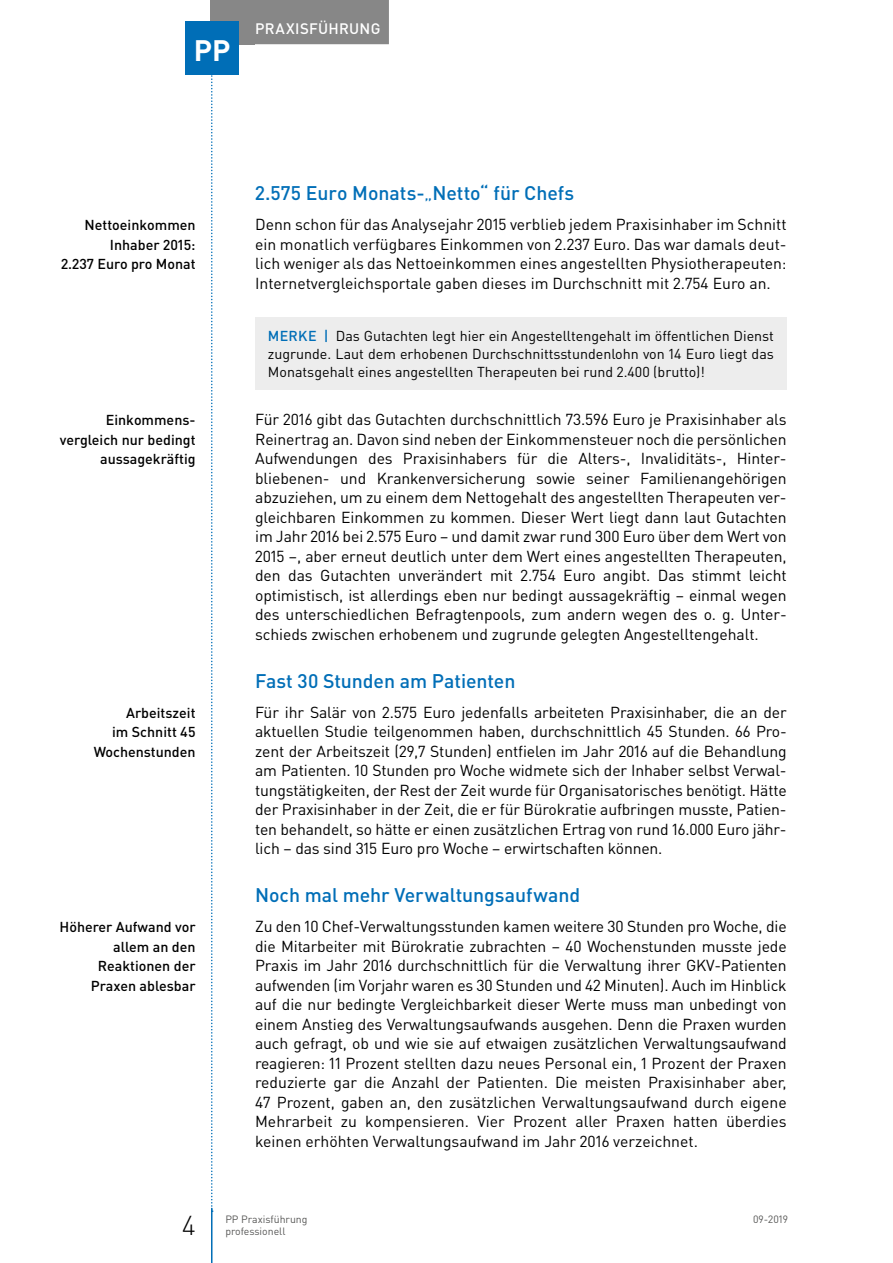
<style>
.page{position:relative;width:893px;height:1263px;background:#fff}
.page>*{position:absolute;margin:0;border:0;box-sizing:border-box;transform-origin:0 0}
.t1{font:700 29.25px "DIN Pro";color:#fff}
.t2{font:300 27px "DIN Pro";color:#000}
.t3{font:500 19.5px "DIN Pro";letter-spacing:-.005em;color:#006eb7}
.t4{font:15.75px/19.5px "DIN Pro";letter-spacing:-.005em;color:#000;text-align:justify}
.t5{font:500 15px "DIN Pro";letter-spacing:.02em;color:#fff}
.t6{font:14.25px/18px "DIN Pro";color:#000;text-align:justify}
.t7{font:500 14.25px/19.5px "DIN Pro";color:#000;text-align:right}
.t8{font:10.5px "DIN Pro";color:#575756}
.s1{font-weight:400}
.s2{font-weight:500;color:#006eb7}
</style>
<div class="page">
<svg style="left:211px;top:74px;width:2px;height:1138px"></svg>
<div style="left:210px;top:0;width:45px;height:44px;background:#878787"></div>
<hr style="left:211px;top:1208px;width:1px;height:55px;background:#006eb7">
<div style="left:247px;top:0;width:142px;height:44px;background:#878787"></div>
<div style="left:185px;top:21px;width:54px;height:53px;background:#006eb7"></div>
<div style="left:255px;top:317px;width:532px;height:72px;background:#ededed"></div>
<h1 class="t1" style="left:194px;top:30px;width:38px">PP</h1>
<p class="t5" style="left:255px;top:18px;width:127px">Praxisführung</p>
<p class="t7" style="left:61px;top:215px;width:136px">Nettoeinkommen<br>Inhaber 2015:<br>2.237 Euro pro Monat</p>
<p class="t7" style="left:60px;top:410px;width:137px">Einkommens&shy;vergleich nur bedingt aussagekräftig</p>
<p class="t7" style="left:94px;top:702px;width:103px">Arbeitszeit<br>im Schnitt 45<br>Wochenstunden</p>
<p class="t7" style="left:60px;top:917px;width:138px">Höherer Aufwand vor allem an den<br>Reaktionen der<br>Praxen ablesbar</p>
<p class="t3" style="left:255px;top:180px;width:320px">2.575 Euro Monats-<span class="s1">„</span>N etto“ für Chefs</p>
<p class="t4" style="left:255px;top:214px;width:533px">Denn schon für das Analysejahr 2015 verblieb jedem Praxisinhaber im Schnitt ein monatlich verfügbares Einkommen von 2.237 Euro. Das war damals deut&shy;lich weniger als das Nettoeinkommen eines angestellten Physiotherapeuten:<br>Internetvergleichsportale gaben dieses im Durchschnitt mit 2.754 Euro an.</p>
<p class="t6" style="left:268px;top:326px;width:508px"><span class="s2">MERKE |</span> Das Gutachten legt hier ein Angestelltengehalt im öffentlichen Dienst zugrunde. Laut dem erhobenen Durchschnittsstundenlohn von 14 Euro liegt das Monatsgehalt eines angestellten Therapeuten bei rund 2.400 (brutto)!</p>
<p class="t4" style="left:255px;top:409px;width:533px;text-align:left">Für 2016 gibt das Gutachten durchschnittlich 73.596 Euro je Praxisinhaber als Reinertrag an. Davon sind neben der Einkommensteuer noch die persönlichen Aufwendungen des Praxisinhabers für die Alters-, Invaliditäts-, Hinter&shy;bliebenen- und Krankenversicherung sowie seiner Familienangehörigen abzuziehen, um zu einem dem Nettogehalt des angestellten Therapeuten ver&shy;gleichbaren Einkommen zu kommen. Dieser Wert liegt dann laut Gutachten im Jahr 2016 bei 2.575 Euro – und damit zwar rund 300 Euro über dem Wert von 2015 –, aber erneut deutlich unter dem Wert eines angestellten Therapeuten, den das Gutachten unverändert mit 2.754 Euro angibt. Das stimmt leicht optimistisch, ist allerdings eben nur bedingt aussagekräftig – einmal wegen des unterschiedlichen Befragtenpools, zum andern wegen des o. g. Unter&shy;schieds zwischen erhobenem und zugrunde gelegten Angestelltengehalt.</p>
<p class="t3" style="left:255px;top:668px;width:262px">Fast 30 Stunden am Patienten</p>
<p class="t4" style="left:255px;top:702px;width:533px">Für ihr Salär von 2.575 Euro jedenfalls arbeiteten Praxisinhaber, die an der aktuellen Studie teilgenommen haben, durchschnittlich 45 Stunden. 66 Pro&shy;zent der Arbeitszeit (29,7 Stunden) entfielen im Jahr 2016 auf die Behandlung am Patienten. 10 Stunden pro Woche widmete sich der Inhaber selbst Verwal&shy;tungstätigkeiten, der Rest der Zeit wurde für Organisatorisches benötigt. Hätte der Praxisinhaber in der Zeit, die er für Bürokratie aufbringen musste, Patien&shy;ten behandelt, so hätte er einen zusätzlichen Ertrag von rund 16.000 Euro jähr&shy;lich – das sind 315 Euro pro Woche – erwirtschaften können.</p>
<p class="t3" style="left:255px;top:882px;width:327px">Noch mal mehr Verwaltungsaufwand</p>
<p class="t4" style="left:255px;top:916px;width:533px">Zu den 10 Chef-Verwaltungsstunden kamen weitere 30 Stunden pro Woche, die die Mitarbeiter mit Bürokratie zubrachten – 40 Wochenstunden musste jede Praxis im Jahr 2016 durchschnittlich für die Verwaltung ihrer GKV-Patienten aufwenden (im Vorjahr waren es 30 Stunden und 42 Minuten). Auch im Hinblick auf die nur bedingte Vergleichbarkeit dieser Werte muss man unbedingt von einem Anstieg des Verwaltungsaufwands ausgehen. Denn die Praxen wurden auch gefragt, ob und wie sie auf etwaigen zusätzlichen Verwaltungsaufwand reagieren: 11 Prozent stellten dazu neues Personal ein, 1 Prozent der Praxen reduzierte gar die Anzahl der Patienten. Die meisten Praxisinhaber aber, 47 Prozent, gaben an, den zusätzlichen Verwaltungsaufwand durch eigene Mehrarbeit zu kompensieren. Vier Prozent aller Praxen hatten überdies keinen erhöhten Verwaltungsaufwand im Jahr 2016 verzeichnet.</p>
<h2 class="t2" style="left:182px;top:1207px;width:15px">4</h2>
<p class="t8" style="left:225px;top:1212px;width:84px">PP Praxisführung</p>
<p class="t8" style="left:753px;top:1212px;width:36px">09-2019</p>
<p class="t8" style="left:225px;top:1224px;width:62px">professionell</p>
</div>
